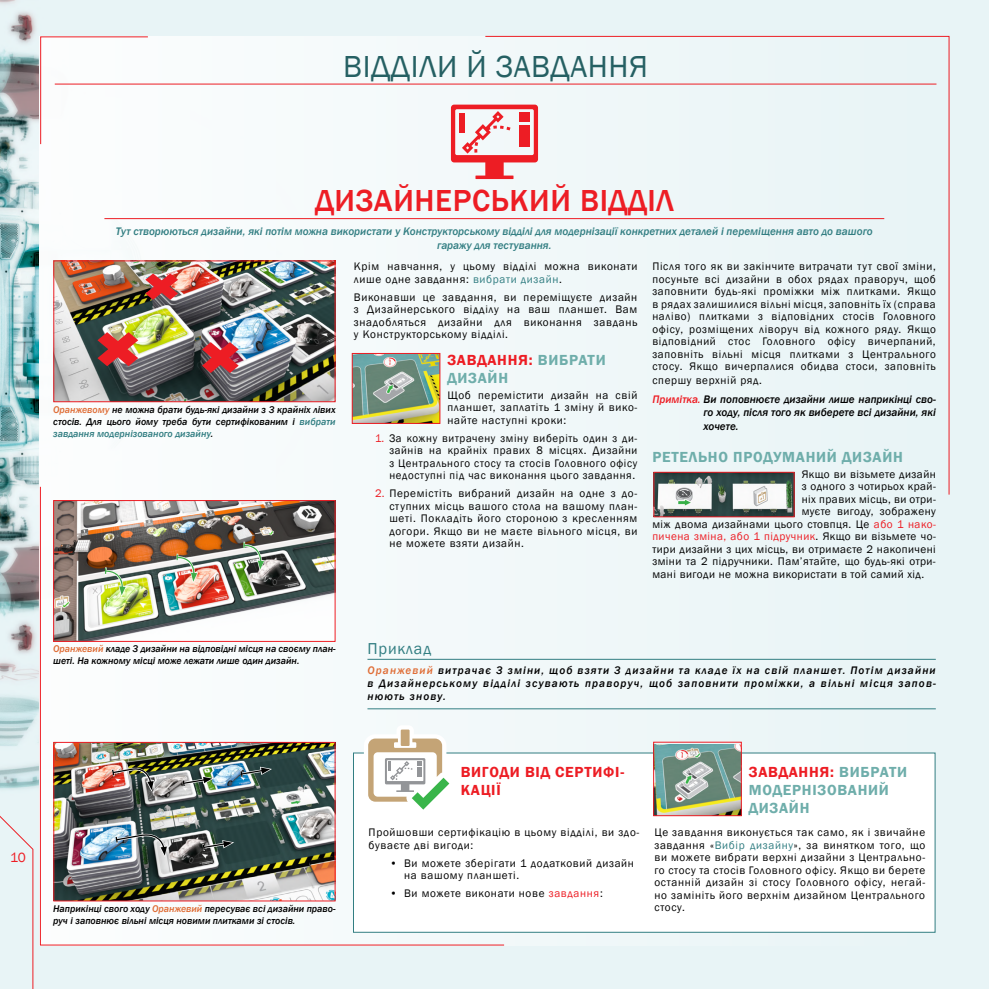
<style>
.page{position:relative;width:989px;height:989px;background:#fff}
.page>*{position:absolute;margin:0;border:0;box-sizing:border-box;transform-origin:0 0}
.t1{font:500 31.25px "Franklin Gothic";letter-spacing:.02em;color:#ed1d24}
.t2{font:31.25px "Franklin Gothic";letter-spacing:.02em;color:#256063}
.t3{font:16.25px "Franklin Gothic";letter-spacing:.05em;color:#327e82}
.t4{font:600 15px/18px "Franklin Gothic";letter-spacing:.05em;color:#6faeab}
.t5{font:600 15px/18px "Franklin Gothic";letter-spacing:.05em;color:#ed1d24}
.t6{font:13.75px "Franklin Gothic";color:#ed1d24}
.t7{font:11.25px/12.5px "Franklin Gothic";letter-spacing:.06em;color:#000;text-align:justify}
.t8{font:italic 500 11.25px/13.5px "Franklin Gothic";letter-spacing:.045em;color:#000;text-align:justify}
.t9{font:11.25px "Franklin Gothic";letter-spacing:.04em;color:#000}
.t10{font:italic 500 11.25px/13.5px "Franklin Gothic";color:#327e82;text-align:center}
.t11{font:11.25px "Franklin Gothic";letter-spacing:.04em;color:#ed1d24}
.t12{font:italic 500 10px/12px "Franklin Gothic";color:#000}
.s1{color:#df6d36}
.s2{color:#327e82}
.s3{color:#ed1d24}
.s4{color:#000}
</style>
<div class="page">
<img style="left:0;top:0;width:989px;height:989px">
<div style="left:40px;top:36px;width:909px;height:909px;background:#f3f9fa"></div>
<svg style="left:484px;top:35px;width:466px;height:460px"></svg>
<svg style="left:39px;top:486px;width:466px;height:460px"></svg>
<svg style="left:40px;top:36px;width:109px;height:109px"></svg>
<svg style="left:0;top:786px;width:34px;height:203px;background:#e7edef"></svg>
<div style="left:353px;top:752px;width:582px;height:180px;background:#fff"></div>
<img style="left:55px;top:262px;width:278px;height:138px">
<div style="left:53px;top:260px;width:282px;height:142px;border:1px solid #ed1d24"></div>
<img style="left:655px;top:474px;width:137px;height:41px">
<div style="left:653px;top:472px;width:141px;height:45px;border:1px solid #ed1d24"></div>
<img style="left:55px;top:502px;width:278px;height:138px">
<div style="left:53px;top:500px;width:282px;height:142px;border:1px solid #ed1d24"></div>
<img style="left:55px;top:744px;width:278px;height:155px">
<div style="left:53px;top:742px;width:282px;height:159px;border:1px solid #ed1d24"></div>
<img style="left:354px;top:355px;width:84px;height:67px">
<div style="left:352px;top:353px;width:88px;height:71px;border:1px solid #ed1d24"></div>
<img style="left:655px;top:744px;width:84px;height:70px">
<div style="left:653px;top:741px;width:88px;height:75px;border:1px solid #ed1d24"></div>
<hr style="left:55px;top:84px;width:881px;height:1px;background:#ed1d24">
<hr style="left:104px;top:218px;width:780px;height:1px;background:#ed1d24">
<svg style="left:451px;top:105px;width:87px;height:74px"></svg>
<svg style="left:114px;top:829px;width:54px;height:28px;background:#6a8590"></svg>
<svg style="left:111px;top:763px;width:43px;height:28px"></svg>
<svg style="left:103px;top:567px;width:24px;height:30px"></svg>
<svg style="left:175px;top:553px;width:23px;height:30px"></svg>
<svg style="left:242px;top:541px;width:23px;height:30px"></svg>
<svg style="left:239px;top:766px;width:33px;height:13px"></svg>
<svg style="left:181px;top:776px;width:33px;height:12px"></svg>
<svg style="left:201px;top:840px;width:33px;height:12px"></svg>
<svg style="left:202px;top:342px;width:37px;height:31px"></svg>
<svg style="left:97px;top:332px;width:41px;height:34px"></svg>
<svg style="left:145px;top:273px;width:33px;height:27px"></svg>
<hr style="left:367px;top:659px;width:568px;height:1px;background:#327e82">
<hr style="left:367px;top:708px;width:568px;height:1px;background:#327e82">
<svg style="left:364px;top:725px;width:89px;height:85px"></svg>
<h1 class="t2" style="left:343px;top:47px;width:306px">ВІДДІЛИ Й ЗАВДАННЯ</h1>
<p class="t6" style="left:10px;top:849px;width:17px">10</p>
<h1 class="t1" style="left:315px;top:181px;width:360px">ДИЗАЙНЕРСЬКИЙ ВІДДІЛ</h1>
<p class="t10" style="left:116px;top:225px;width:758px">Тут створюються дизайни, які потім можна використати у Конструкторському відділі для модернізації конкретних деталей і переміщення авто до вашого гаражу для тестування.</p>
<p class="t12" style="left:53px;top:404px;width:284px;text-align:justify"><span class="s1">Оранжевому</span> не можна брати будь-які дизайни з 3 крайніх лівих стосів. Для цього йому треба бути сертифікованим і <span class="s2">вибрати завдання модернізованого дизайну</span>.</p>
<p class="t7" style="left:354px;top:260px;width:285px">Крім навчання, у цьому відділі можна виконати лише одне завдання: <span class="s2">вибрати дизайн</span>.</p>
<p class="t7" style="left:354px;top:291px;width:285px">Виконавши це завдання, ви переміщуєте дизайн з Дизайнерського відділу на ваш планшет. Вам знадобляться дизайни для виконання завдань у Конструкторському відділі.</p>
<h3 class="t4" style="left:447px;top:351px;width:160px"><span class="s3">ЗАВДАННЯ:</span> ВИБРАТИ<br>ДИЗАЙН</h3>
<p class="t7" style="left:447px;top:389px;width:191px">Щоб перемістити дизайн на свій планшет, заплатіть 1 зміну й вико&shy;найте наступні кроки:</p>
<p class="t7" style="left:389px;top:432px;width:249px;text-indent:-14px"><span class="s3">1.</span> За кожну витрачену зміну виберіть один з ди&shy;зайнів на крайніх правих 8 місцях. Дизайни з Центрального стосу та стосів Головного офісу недоступні під час виконання цього завдання.</p>
<p class="t7" style="left:389px;top:487px;width:249px;text-indent:-14px"><span class="s3">2.</span> Перемістіть вибраний дизайн на одне з до&shy;ступних місць вашого стола на вашому план&shy;шеті. Покладіть його стороною з кресленням догори. Якщо ви не маєте вільного місця, ви не можете взяти дизайн.</p>
<p class="t7" style="left:652px;top:260px;width:285px">Після того як ви закінчите витрачати тут свої зміни, посуньте всі дизайни в обох рядах праворуч, щоб заповнити будь-які проміжки між плитками. Якщо в рядах залишилися вільні місця, заповніть їх (справа наліво) плитками з відповідних стосів Головного офісу, розміщених ліворуч від кожного ряду. Якщо відповідний стос Головного офісу вичерпаний, заповніть вільні місця плитками з Центрального стосу. Якщо вичерпалися обидва стоси, заповніть спершу верхній ряд.</p>
<p class="t8" style="left:703px;top:392px;width:234px;text-indent:-51px"><span class="s3">Примітка.</span> Ви поповнюєте дизайни лише наприкінці сво&shy;го ходу, після того як виберете всі дизайни, які хочете.</p>
<h3 class="t4" style="left:652px;top:448px;width:252px">РЕТЕЛЬНО ПРОДУМАНИЙ ДИЗАЙН</h3>
<p class="t9" style="left:801px;top:467px;width:136px">Якщо ви візьмете дизайн</p>
<p class="t9" style="left:801px;top:479px;width:136px">з одного з чотирьох край-</p>
<p class="t9" style="left:801px;top:492px;width:136px">ніх правих місць, ви отри-</p>
<p class="t9" style="left:801px;top:504px;width:136px">муєте вигоду, зображену</p>
<p class="t9" style="left:652px;top:517px;width:285px">між двома дизайнами цього стовпця. Це <span class="s3">або 1 нако-</span></p>
<p class="t11" style="left:652px;top:529px;width:285px">пичена зміна, або 1 підручник<span class="s4">. Якщо ви візьмете чо-</span></p>
<p class="t9" style="left:652px;top:542px;width:285px">тири дизайни з цих місць, ви отримаєте 2 накопичені</p>
<p class="t9" style="left:652px;top:554px;width:285px">зміни та 2 підручники. Пам’ятайте, що будь-які отри-</p>
<p class="t9" style="left:652px;top:567px;width:273px">мані вигоди не можна використати в той самий хід.</p>
<p class="t12" style="left:53px;top:643px;width:284px"><span class="s1">Оранжевий</span> кладе 3 дизайни на відповідні місця на своєму план&shy;шеті. На кожному місці може лежати лише один дизайн.</p>
<h2 class="t3" style="left:367px;top:638px;width:65px">Приклад</h2>
<p class="t8" style="left:367px;top:663px;width:570px;line-height:13.1px"><span class="s1">Оранжевий</span> витрачає 3 зміни, щоб взяти 3 дизайни та кладе їх на свій планшет. Потім дизайни в Дизайнерському відділі зсувають праворуч, щоб заповнити проміжки, а вільні місця запов&shy;нюють знову.</p>
<p class="t12" style="left:53px;top:903px;width:284px">Наприкінці свого ходу <span class="s1">Оранжевий</span> пересуває всі дизайни право&shy;руч і заповнює вільні місця новими плитками зі стосів.</p>
<h3 class="t5" style="left:461px;top:763px;width:165px">ВИГОДИ ВІД СЕРТИФІ-<br>КАЦІЇ</h3>
<p class="t7" style="left:369px;top:826px;width:272px">Пройшовши сертифікацію в цьому відділі, ви здо&shy;буваєте дві вигоди:</p>
<p class="t7" style="left:404px;top:857px;width:231px;text-indent:-14px">• Ви можете зберігати 1 додатковий дизайн на вашому планшеті.</p>
<p class="t7" style="left:390px;top:887px;width:214px">• Ви можете виконати нове <span class="s3">завдання</span>:</p>
<h3 class="t4" style="left:749px;top:763px;width:160px"><span class="s3">ЗАВДАННЯ:</span> ВИБРАТИ<br>МОДЕРНІЗОВАНИЙ<br>ДИЗАЙН</h3>
<p class="t7" style="left:654px;top:826px;width:272px">Це завдання виконується так само, як і звичайне завдання «<span class="s2">Вибір дизайну</span>», за винятком того, що ви можете вибрати верхні дизайни з Центрально&shy;го стосу та стосів Головного офісу. Якщо ви берете останній дизайн зі стосу Головного офісу, негай&shy;но замініть його верхнім дизайном Центрального стосу.</p>
</div>
